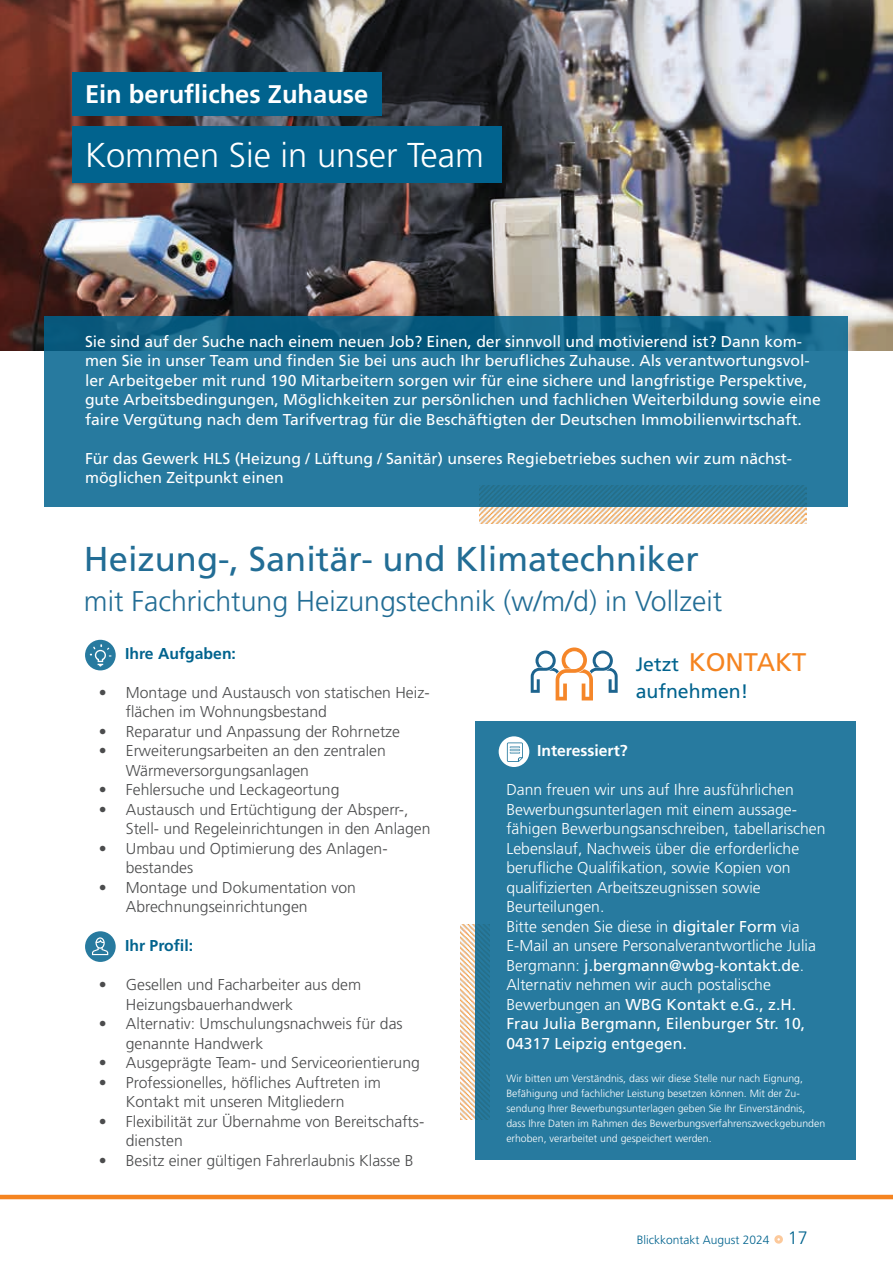
<style>
.page{position:relative;width:893px;height:1263px;background:#fff}
.page>*{position:absolute;margin:0;border:0;box-sizing:border-box;transform-origin:0 0}
.t1{font:34.5px "Frutiger LT Pro";color:#226d95}
.t2{font:300 34.5px "Frutiger LT Pro";color:#fff}
.t3{font:300 28.5px "Frutiger LT Pro";color:#226d95}
.t4{font:700 25.5px "Frutiger LT Pro";color:#fff}
.t5{font:25.5px "Frutiger LT Pro";color:#f58420}
.t6{font:19.5px "Frutiger LT Pro";color:#01638e}
.t7{font:300 15.75px/19.5px "Frutiger LT Pro";color:#4b4c4d}
.t8{font:15.75px/19.5px "Frutiger LT Pro";color:#fff}
.t9{font:300 15.75px/19.5px "Frutiger LT Pro";color:#fff}
.t10{font:700 15.75px "Frutiger LT Pro";color:#01638e}
.t11{font:700 15.75px "Frutiger LT Pro";color:#fff}
.t12{font:300 12px "Frutiger LT Pro";color:#01638e}
.t13{font:300 10.5px/15px "Frutiger LT Pro";color:#fff}
.s1{font-size:19.5px;color:#01638e}
.s2{font-weight:400}
.s3{font-size:18px}
</style>
<div class="page">
<img style="left:480px;top:507px;width:326px;height:16px">
<img style="left:460px;top:924px;width:15px;height:195px">
<img style="left:0;top:0;width:893px;height:351px">
<div style="left:72px;top:72px;width:309px;height:44px;background:#01638e"></div>
<div style="left:475px;top:722px;width:381px;height:438px;background:#277a9f"></div>
<svg style="left:45px;top:317px;width:803px;height:190px;background:#227599"></svg>
<div style="left:72px;top:127px;width:430px;height:56px;background:#01638e"></div>
<svg style="left:531px;top:647px;width:87px;height:53px"></svg>
<svg style="left:85px;top:931px;width:31px;height:31px"></svg>
<svg style="left:92px;top:937px;width:16px;height:18px"></svg>
<div style="left:499px;top:736px;width:30px;height:31px;background:#fff;border-radius:50%"></div>
<svg style="left:507px;top:742px;width:16px;height:20px"></svg>
<svg style="left:85px;top:640px;width:31px;height:30px"></svg>
<svg style="left:90px;top:644px;width:22px;height:22px"></svg>
<hr style="left:0;top:1195px;width:893px;height:4px;background:#f58420">
<div style="left:774px;top:1235px;width:9px;height:9px;border:3px solid #fcc99b;border-radius:50%"></div>
<h3 class="t4" style="left:85px;top:79px;width:285px">Ein berufliches Zuhause</h3>
<h1 class="t2" style="left:85px;top:135px;width:400px">Kommen Sie in unser Team</h1>
<p class="t8" style="left:85px;top:331px;width:737px">Sie sind auf der Suche nach einem neuen Job? Einen, der sinnvoll und motivierend ist? Dann kom&shy;men Sie in unser Team und finden Sie bei uns auch Ihr berufliches Zuhause. Als verantwortungsvol&shy;ler Arbeitgeber mit rund 190 Mitarbeitern sorgen wir für eine sichere und langfristige Perspektive, gute Arbeitsbedingungen, Möglichkeiten zur persönlichen und fachlichen Weiterbildung sowie eine faire Vergütung nach dem Tarifvertrag für die Beschäftigten der Deutschen Immobilienwirtschaft.</p>
<p class="t8" style="left:85px;top:448px;width:709px">Für das Gewerk HLS (Heizung / Lüftung / Sanitär) unseres Regiebetriebes suchen wir zum nächst&shy;möglichen Zeitpunkt einen</p>
<h1 class="t1" style="left:84px;top:538px;width:616px">Heizung-, Sanitär- und Klimatechniker</h1>
<h2 class="t3" style="left:84px;top:585px;width:640px">mit Fachrichtung Heizungstechnik (w/m/d) in Vollzeit</h2>
<p class="t10" style="left:125px;top:644px;width:112px">Ihre Aufgaben:</p>
<p class="t7" style="left:126px;top:682px;width:305px;text-indent:-27px">• Montage und Austausch von statischen Heiz&shy;flächen im Wohnungsbestand</p>
<p class="t7" style="left:99px;top:721px;width:303px">• Reparatur und Anpassung der Rohrnetze</p>
<p class="t7" style="left:126px;top:741px;width:261px;text-indent:-27px">• Erweiterungsarbeiten an den zentralen<br>Wärmeversorgungsanlagen</p>
<p class="t7" style="left:99px;top:780px;width:242px">• Fehlersuche und Leckageortung</p>
<p class="t7" style="left:126px;top:799px;width:306px;text-indent:-27px">• Austausch und Ertüchtigung der Absperr-,<br>Stell- und Regeleinrichtungen in den Anlagen</p>
<p class="t7" style="left:126px;top:838px;width:263px;text-indent:-27px">• Umbau und Optimierung des Anlagen&shy;bestandes</p>
<p class="t7" style="left:126px;top:877px;width:232px;text-indent:-27px">• Montage und Dokumentation von<br>Abrechnungseinrichtungen</p>
<p class="t10" style="left:125px;top:936px;width:69px">Ihr Profil:</p>
<p class="t7" style="left:126px;top:975px;width:237px;text-indent:-27px">• Gesellen und Facharbeiter aus dem<br>Heizungsbauerhandwerk</p>
<p class="t7" style="left:126px;top:1014px;width:278px;text-indent:-27px">• Alternativ: Umschulungsnachweis für das genannte Handwerk</p>
<p class="t7" style="left:99px;top:1053px;width:323px">• Ausgeprägte Team- und Serviceorientierung</p>
<p class="t7" style="left:99px;top:1072px;width:283px;text-align:center">• Professionelles, höfliches Auftreten im<br>Kontakt mit unseren Mitgliedern</p>
<p class="t7" style="left:126px;top:1111px;width:300px;text-indent:-27px">• Flexibilität zur Übernahme von Bereitschafts&shy;diensten</p>
<p class="t7" style="left:99px;top:1150px;width:316px">• Besitz einer gültigen Fahrerlaubnis Klasse B</p>
<h3 class="t5" style="left:636px;top:647px;width:172px"><span class="s1">Jetzt</span> KONTAKT</h3>
<p class="t6" style="left:636px;top:680px;width:114px">aufnehmen!</p>
<p class="t11" style="left:537px;top:741px;width:92px">Interessiert?</p>
<p class="t9" style="left:506px;top:780px;width:321px">Dann freuen wir uns auf Ihre ausführlichen Bewerbungsunterlagen mit einem aussage&shy;fähigen Bewerbungsanschreiben, tabellarischen Lebenslauf, Nachweis über die erforderliche berufliche Qualifikation, sowie Kopien von qualifizierten Arbeitszeugnissen sowie Beurteilungen.<br>Bitte senden Sie diese in <span class="s2">digitaler Form</span> via E-Mail an unsere Personalverantwortliche Julia Bergmann: <span class="s2">j.bergmann@wbg-kontakt.de</span>.<br>Alternativ nehmen wir auch postalische Bewerbungen an <span class="s2">WBG Kontakt e.G., z.H.<br>Frau Julia Bergmann, Eilenburger Str. 10, 04317 Leipzig entgegen.</span></p>
<p class="t13" style="left:506px;top:1070px;width:320px">Wir bitten um Verständnis, dass wir diese Stelle nur nach Eignung, Befähigung und fachlicher Leistung besetzen können. Mit der Zu&shy;sendung Ihrer Bewerbungsunterlagen geben Sie Ihr Einverständnis, dass Ihre Daten im Rahmen des Bewerbungsverfahrenszweckgebunden erhoben, verarbeitet und gespeichert werden.</p>
<p class="t12" style="left:637px;top:1232px;width:173px">Blickkontakt August 2024 <span class="s3">17</span></p>
</div>
